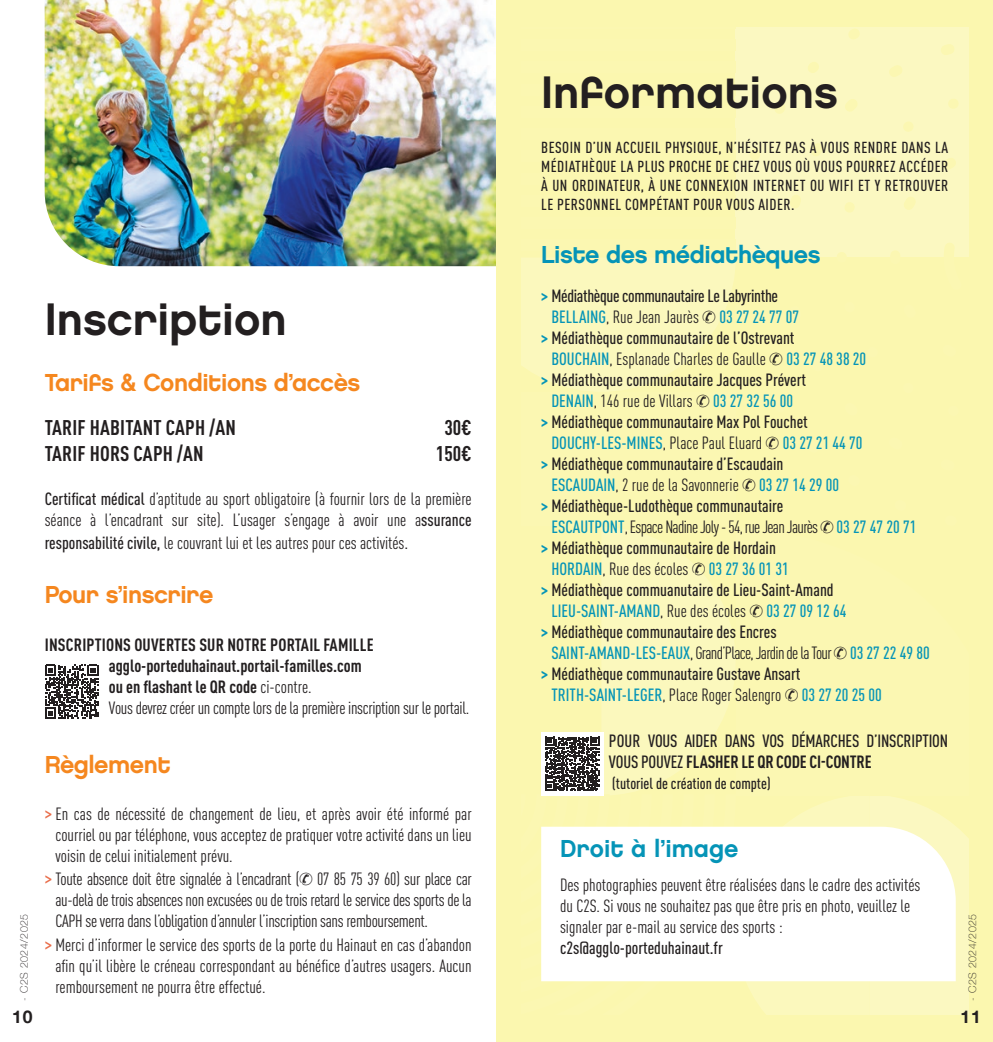
<style>
.page{position:relative;width:993px;height:1042px;background:#fff}
.page>*{position:absolute;margin:0;border:0;box-sizing:border-box;transform-origin:0 0}
.t1{font:45.5px "Chalet New York Nineteen Eighty";color:#231f20}
.t2{font:24.5px "Chalet New York Nineteen Eighty";letter-spacing:-.02em;color:#f5871f}
.t3{font:24.5px "Chalet New York Nineteen Eighty";letter-spacing:-.02em;color:#0594b7}
.t4{font:24.5px "Chalet New York Nineteen Eighty";color:#0594b7}
.t5{font:700 condensed 21px "DINOT";letter-spacing:.01em;color:#231f20}
.t6{font:condensed 17.5px/21px "DINOT";color:#231f20;text-align:justify}
.t7{font:500 condensed 17.5px/21px "DINOT";color:#231f20}
.t8{font:700 condensed 17.5px "DINOT";color:#231f20}
.t9{font:500 condensed 17.5px/21px "DINOT";letter-spacing:-.02em;color:#231f20}
.t10{font:condensed 17.5px "DINOT";letter-spacing:-.02em;color:#231f20}
.t11{font:700 17.5px "Helvetica Neue";color:#231f20}
.t12{font:500 condensed 15.75px/18.9px "DINOT";letter-spacing:.03em;color:#231f20;text-align:justify}
.t13{font:500 condensed 15.75px "DINOT";color:#231f20}
.t14{font:100 10.5px "Helvetica Neue";letter-spacing:.05em;color:#231f20}
.s1{font-weight:500}
.s2{font-size:19.25px}
.s3{font-weight:400}
.s4{font-weight:500;font-size:19.25px;color:#e96e4b}
.s5{font-weight:700;color:#0594b7}
.s6{color:#0594b7}
.s7{font-weight:700}
</style>
<div class="page">
<svg style="left:45px;top:664px;width:54px;height:55px"></svg>
<img style="left:45px;top:0;width:451px;height:266px">
<div style="left:496px;top:0;width:496px;height:1042px;background:#fbf7af"></div>
<svg style="left:521px;top:258px;width:203px;height:134px"></svg>
<svg style="left:724px;top:28px;width:243px;height:283px"></svg>
<svg style="left:778px;top:33px;width:189px;height:278px"></svg>
<hr style="left:521px;top:28px;width:214px;height:1px;background:#48151d">
<div style="left:521px;top:40px;width:214px;height:11px;background:#fbf7b1"></div>
<div style="left:521px;top:62px;width:214px;height:11px;background:#fbf7b1"></div>
<div style="left:521px;top:84px;width:214px;height:11px;background:#fbf7b1"></div>
<div style="left:521px;top:106px;width:214px;height:11px;background:#fbf7b1"></div>
<div style="left:521px;top:129px;width:214px;height:11px;background:#fbf7b1"></div>
<div style="left:521px;top:151px;width:214px;height:11px;background:#fbf7b1"></div>
<div style="left:521px;top:173px;width:214px;height:11px;background:#fbf7b1"></div>
<div style="left:521px;top:195px;width:214px;height:11px;background:#fbf7b1"></div>
<div style="left:521px;top:217px;width:214px;height:12px;background:#fbf7b1"></div>
<div style="left:521px;top:240px;width:214px;height:11px;background:#fbf7b1"></div>
<svg style="left:541px;top:527px;width:426px;height:487px"></svg>
<div style="left:541px;top:827px;width:414px;height:154px;background:#fff"></div>
<p class="t1" style="left:45px;top:291px;width:243px">Inscription</p>
<p class="t2" style="left:45px;top:367px;width:317px">Tarifs &amp; Conditions d’accès</p>
<p class="t5" style="left:45px;top:415px;width:193px">TARIF HABITANT CAPH /AN</p>
<p class="t5" style="left:444px;top:415px;width:29px">30€</p>
<p class="t5" style="left:45px;top:440px;width:160px">TARIF HORS CAPH /AN</p>
<p class="t5" style="left:436px;top:440px;width:37px">150€</p>
<p class="t6" style="left:45px;top:488px;width:428px"><span class="s1">Certificat médical</span> d’aptitude au sport obligatoire (à fournir lors de la première séance à l’encadrant sur site). L’usager s’engage à avoir une a<span class="s1">ssurance</span></p>
<p class="t6" style="left:45px;top:532px;width:365px"><span class="s1">responsabilité civile,</span> le couvrant lui et les autres pour ces activités<span class="s2">.</span></p>
<p class="t2" style="left:45px;top:580px;width:170px">Pour s’inscrire</p>
<p class="t8" style="left:45px;top:634px;width:330px">INSCRIPTIONS OUVERTES SUR NOTRE PORTAIL FAMILLE</p>
<p class="t8" style="left:109px;top:655px;width:254px">agglo-porteduhainaut.portail-familles.com</p>
<p class="t8" style="left:109px;top:676px;width:204px">ou en flashant le QR code <span class="s3">ci-contre.</span></p>
<p class="t10" style="left:109px;top:698px;width:362px">Vous devrez créer un compte lors de la première inscription sur le portail.</p>
<p class="t14" style="left:16px;top:1001px;width:88px;rotate:-90deg">- C2S 2024/2025</p>
<p class="t11" style="left:12px;top:1003px;width:22px">10</p>
<p class="t2" style="left:45px;top:749px;width:127px">Règlement</p>
<p class="t6" style="left:55px;top:803px;width:417px;text-indent:-11px"><span class="s4">&gt;</span> En cas de nécessité de changement de lieu, et après avoir été informé par courriel ou par téléphone, vous acceptez de pratiquer votre activité dans un lieu voisin de celui initialement prévu.</p>
<p class="t6" style="left:55px;top:868px;width:417px;text-indent:-11px"><span class="s4">&gt;</span> Toute absence doit être signalée à l’encadrant (✆ 07 85 75 39 60) sur place car au-delà de trois absences non excusées ou de trois retard le service des sports de la CAPH se verra dans l’obligation d’annuler l’inscription sans remboursement.</p>
<p class="t6" style="left:55px;top:934px;width:417px;text-indent:-11px"><span class="s4">&gt;</span> Merci d’informer le service des sports de la porte du Hainaut en cas d’abandon afin qu’il libère le créneau correspondant au bénéfice d’autres usagers. Aucun remboursement ne pourra être effectué.</p>
<p class="t1" style="left:541px;top:64px;width:298px">Informations</p>
<p class="t12" style="left:541px;top:138px;width:408px">BESOIN D’UN ACCUEIL PHYSIQUE, N’HÉSITEZ PAS À VOUS RENDRE DANS LA MÉDIATHÈQUE LA PLUS PROCHE DE CHEZ VOUS OÙ VOUS POURREZ ACCÉDER À UN ORDINATEUR, À UNE CONNEXION INTERNET OU WIFI ET Y RETROUVER LE PERSONNEL COMPÉTANT POUR VOUS AIDER.</p>
<p class="t3" style="left:541px;top:240px;width:281px">Liste des médiathèques</p>
<p class="t9" style="left:551px;top:285px;width:249px;text-indent:-10px"><span class="s5">&gt;</span> Médiathèque communautaire Le Labyrinthe<br><span class="s6">BELLAING</span><span class="s3">, Rue Jean Jaurès</span> ✆ <span class="s6">03 27 24 77 07</span></p>
<p class="t7" style="left:551px;top:327px;width:316px;text-indent:-10px"><span class="s5">&gt;</span> Médiathèque communautaire de l’Ostrevant<br><span class="s6">BOUCHAIN</span><span class="s3">, Esplanade Charles de Gaulle</span> ✆ <span class="s6">03 27 48 38 20</span></p>
<p class="t7" style="left:541px;top:369px;width:266px;text-align:center"><span class="s5">&gt;</span> Médiathèque communautaire Jacques Prévert<br><span class="s6">DENAIN</span><span class="s3">, 146 rue de Villars</span> ✆ <span class="s6">03 27 32 56 00</span></p>
<p class="t7" style="left:551px;top:411px;width:312px;text-indent:-10px"><span class="s5">&gt;</span> Médiathèque communautaire Max Pol Fouchet<br><span class="s6">DOUCHY-LES-MINES</span><span class="s3">, Place Paul Eluard</span> ✆ <span class="s6">03 27 21 44 70</span></p>
<p class="t7" style="left:551px;top:453px;width:289px;text-indent:-10px"><span class="s5">&gt;</span> Médiathèque communautaire d’Escaudain<br><span class="s6">ESCAUDAIN</span><span class="s3">, 2 rue de la Savonnerie</span> ✆ <span class="s6">03 27 14 29 00</span></p>
<p class="t7" style="left:551px;top:495px;width:366px;text-indent:-10px"><span class="s5">&gt;</span> Médiathèque-Ludothèque communautaire<br><span class="s6">ESCAUTPONT</span><span class="s3">, Espace Nadine Joly - 54, rue Jean Jaurès</span> ✆ <span class="s6">03 27 47 20 71</span></p>
<p class="t7" style="left:551px;top:537px;width:239px;text-indent:-10px"><span class="s5">&gt;</span> Médiathèque communautaire de Hordain<br><span class="s6">HORDAIN</span><span class="s3">, Rue des écoles</span> ✆ <span class="s6">03 27 36 01 31</span></p>
<p class="t7" style="left:551px;top:579px;width:296px;text-indent:-10px"><span class="s5">&gt;</span> Médiathèque commuanutaire de Lieu-Saint-Amand<br><span class="s6">LIEU-SAINT-AMAND</span><span class="s3">, Rue des écoles</span> ✆ <span class="s6">03 27 09 12 64</span></p>
<p class="t7" style="left:551px;top:621px;width:380px;text-indent:-10px"><span class="s5">&gt;</span> Médiathèque communautaire des Encres<br><span class="s6">SAINT-AMAND-LES-EAUX</span><span class="s3">, Grand’Place, Jardin de la Tour</span> ✆ <span class="s6">03 27 22 49 80</span></p>
<p class="t7" style="left:551px;top:663px;width:331px;text-indent:-10px"><span class="s5">&gt;</span> Médiathèque communautaire Gustave Ansart<br><span class="s6">TRITH-SAINT-LEGER</span><span class="s3">, Place Roger Salengro</span> ✆ <span class="s6">03 27 20 25 00</span></p>
<p class="t7" style="left:608px;top:730px;width:341px">POUR VOUS AIDER DANS VOS DÉMARCHES D’INSCRIPTION<br>VOUS POUVEZ <span class="s7">FLASHER LE QR CODE CI-CONTRE</span></p>
<p class="t13" style="left:612px;top:774px;width:160px">(tutoriel de création de compte)</p>
<p class="t4" style="left:560px;top:833px;width:180px">Droit à l’image</p>
<p class="t6" style="left:560px;top:874px;width:361px;text-align:left">Des photographies peuvent être réalisées dans le cadre des activités du C2S. Si vous ne souhaitez pas que être pris en photo, veuillez le signaler par e-mail au service des sports :</p>
<p class="t7" style="left:560px;top:937px;width:164px">c2s@agglo-porteduhainaut.fr</p>
<p class="t14" style="left:964px;top:1001px;width:88px;rotate:-90deg">- C2S 2024/2025</p>
<p class="t11" style="left:960px;top:1003px;width:22px">11</p>
</div>
